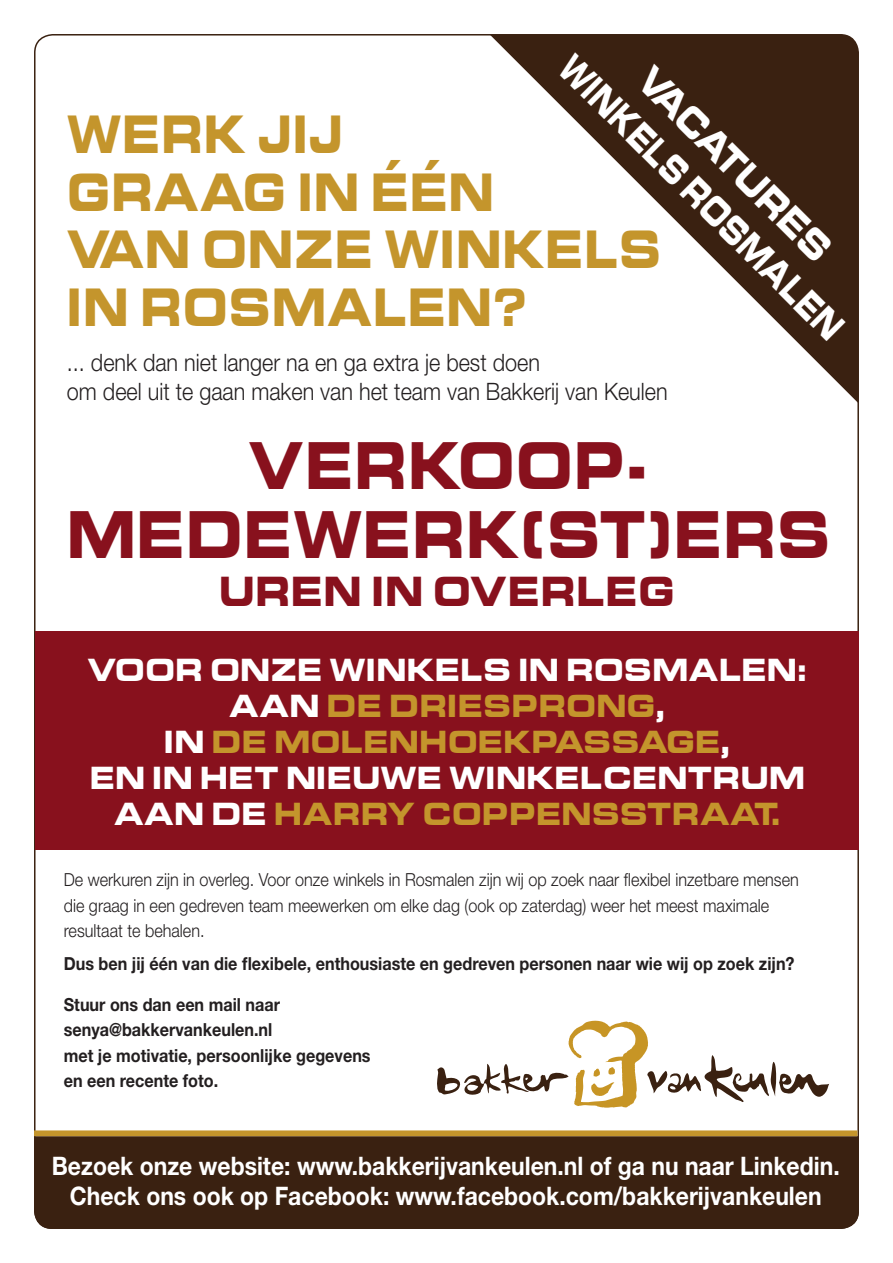
<style>
.page{position:relative;width:893px;height:1263px;background:#fff}
.page>*{position:absolute;margin:0;border:0;box-sizing:border-box;transform-origin:0 0}
.t1{font:60px/69px "Thekla Bold Extended";letter-spacing:.08em;color:#88111d;text-align:center;scale:.8 1}
.t2{font:48px/57.6px "Thekla Bold Extended";letter-spacing:.08em;color:#c4952c;scale:.79 1}
.t3{font:37.5px "Thekla Bold Extended";letter-spacing:.08em;color:#88111d;scale:.85 1}
.t4{font:35.7px "Thekla Bold Extended";color:#fff;scale:.76 1}
.t5{font:34.5px "Thekla Bold Extended";color:#fff;scale:.66 1}
.t6{font:28.5px/36px "Thekla Bold Extended";letter-spacing:.07em;color:#fff;text-align:center;scale:.88 1}
.t7{font:700 25.5px/30.6px "Helvetica Neue";color:#fff;text-align:center;scale:.9 1}
.t8{font:300 24px/28.8px "Helvetica Neue";color:#231f20;scale:.9 1}
.t9{font:300 18px/25.5px "Helvetica Neue";color:#231f20;scale:.9 1}
.t10{font:700 18px/25.5px "Helvetica Neue";color:#231f20;scale:.9 1}
.s1{color:#c4952c}
</style>
<div class="page">
<svg style="left:492px;top:35px;width:366px;height:366px;fill:#3d2515"></svg>
<div style="left:34px;top:1136px;width:825px;height:93px;background:#3a2111"></div>
<div style="left:34px;top:1130px;width:823px;height:6px;background:#c4952c"></div>
<div style="left:35px;top:631px;width:823px;height:219px;background:#88111d"></div>
<svg style="left:437px;top:1021px;width:392px;height:87px"></svg>
<h3 class="t5" style="left:584px;top:43px;width:582px;rotate:45deg">WINKELS ROSMALEN</h3>
<h3 class="t4" style="left:663px;top:54px;width:337px;rotate:45deg">VACATURES</h3>
<h2 class="t2" style="left:67px;top:106px;width:751px">WERK JIJ<br>GRAAG IN ÉÉN<br>VAN ONZE WINKELS<br>IN ROSMALEN?</h2>
<h3 class="t8" style="left:67px;top:347px;width:669px">... denk dan niet langer na en ga extra je best doen<br>om deel uit te gaan maken van het team van Bakkerij van Keulen</h3>
<h1 class="t1" style="left:67px;top:431px;width:952px">VERKOOP-<br>MEDEWERK(ST)ERS</h1>
<h3 class="t3" style="left:219px;top:563px;width:535px">UREN IN OVERLEG</h3>
<h3 class="t6" style="left:87px;top:652px;width:817px">VOOR ONZE WINKELS IN ROSMALEN:<br>AAN <span class="s1">DE DRIESPRONG</span>,<br>IN <span class="s1">DE MOLENHOEKPASSAGE</span>,<br>EN IN HET NIEUWE WINKELCENTRUM<br>AAN DE <span class="s1">HARRY COPPENSSTRAAT.</span></h3>
<p class="t9" style="left:64px;top:866px;width:818px">De werkuren zijn in overleg. Voor onze winkels in Rosmalen zijn wij op zoek naar flexibel inzetbare mensen die graag in een gedreven team meewerken om elke dag (ook op zaterdag) weer het meest maximale resultaat te behalen.</p>
<p class="t10" style="left:64px;top:950px;width:814px">Dus ben jij één van die flexibele, enthousiaste en gedreven personen naar wie wij op zoek zijn?</p>
<p class="t10" style="left:64px;top:991px;width:342px">Stuur ons dan een mail naar senya@bakkervankeulen.nl<br>met je motivatie, persoonlijke gegevens en een recente foto.</p>
<h3 class="t7" style="left:52px;top:1150px;width:877px">Bezoek onze website: www.bakkerijvankeulen.nl of ga nu naar Linkedin.<br>Check ons ook op Facebook: www.facebook.com/bakkerijvankeulen</h3>
</div>
